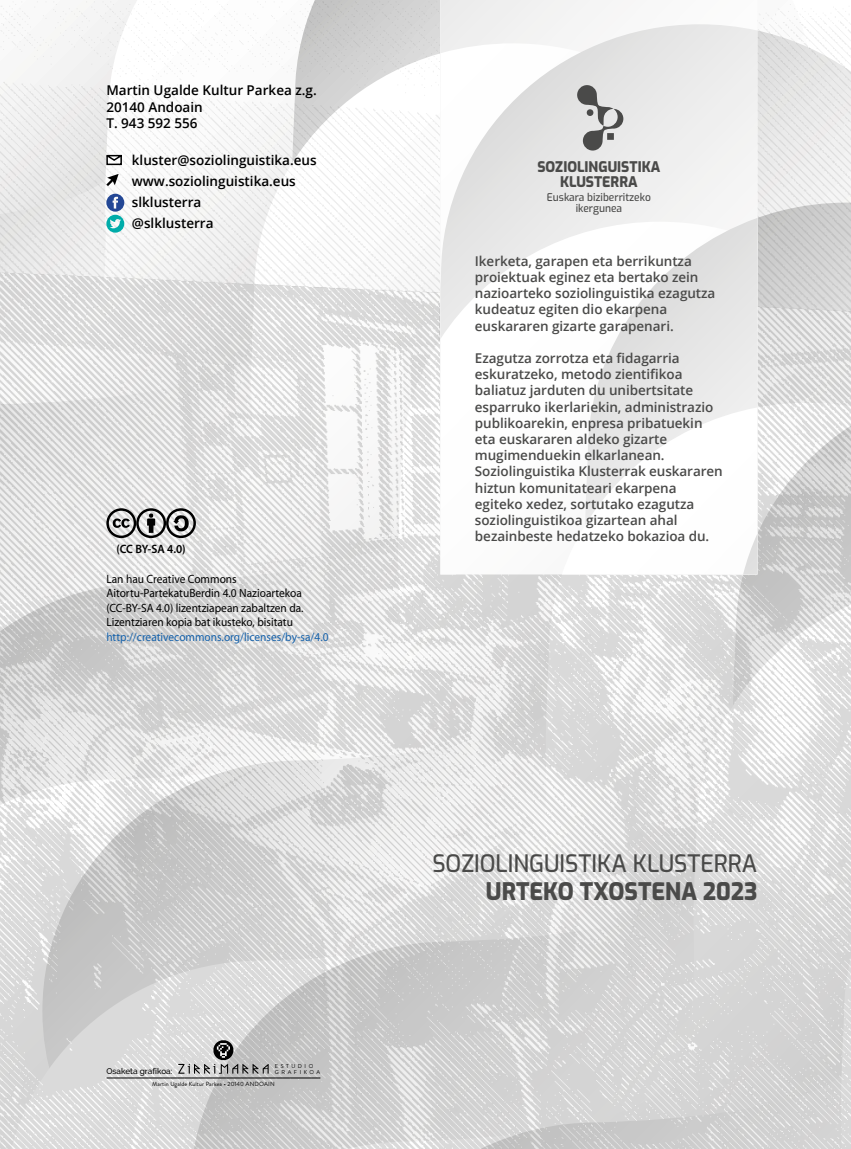
<style>
.page{position:relative;width:851px;height:1149px;background:#fff}
.page>*{position:absolute;margin:0;border:0;box-sizing:border-box;transform-origin:0 0}
.t1{font:500 24px "Exo";color:#4a4a49;scale:.95 1}
.t2{font:800 24px "Exo";color:#4a4a49;scale:.95 1}
.t3{font:800 14.55px/14.9px "Exo";color:#4a4a49;text-align:center;scale:.95 1}
.t4{font:600 13.5px/16.2px "Open Sans";letter-spacing:-.005em;color:#4a4a49}
.t5{font:600 13.5px/21px "Open Sans";color:#000}
.t6{font:600 12.15px "Myriad Pro";color:#000;scale:.95 1}
.t7{font:12px/14.4px "Myriad Pro";color:#000;scale:.95 1}
.t8{font:12px "Myriad Pro";color:#1461ab;scale:.95 1}
.t9{font:500 10.65px/10.6px "Exo";color:#4a4a49;text-align:center;scale:.95 1}
.t10{font:500 8.25px "Raleway";color:#000}
.t11{font:6px "Brandon Grotesque";letter-spacing:.02em;color:#000}
.t12{font:5.55px/5.2px "Brandon Grotesque";letter-spacing:.45em;color:#000}
</style>
<div class="page">
<img style="left:0;top:339px;width:850px;height:809px">
<svg style="left:106px;top:508px;width:90px;height:30px"></svg>
<svg style="left:178px;top:1038px;width:90px;height:35px"></svg>
<hr style="left:106px;top:1077px;width:214px;height:1px;background:#000">
<img style="left:0;top:0;width:850px;height:339px">
<svg style="left:651px;top:0;width:106px;height:24px"></svg>
<svg style="left:440px;top:24px;width:317px;height:198px"></svg>
<svg style="left:440px;top:222px;width:144px;height:185px"></svg>
<svg style="left:584px;top:218px;width:173px;height:189px"></svg>
<svg style="left:440px;top:407px;width:317px;height:167px"></svg>
<svg style="left:440px;top:0;width:211px;height:167px"></svg>
<div style="left:607px;top:133px;width:6px;height:7px;background:#4a4a49"></div>
<svg style="left:105px;top:153px;width:18px;height:13px"></svg>
<svg style="left:106px;top:174px;width:13px;height:12px"></svg>
<svg style="left:106px;top:194px;width:18px;height:38px"></svg>
<p class="t5" style="left:106px;top:82px;width:212px;line-height:16.2px">Martin Ugalde Kultur Parkea z.g.<br>20140 Andoain<br>T. 943 592 556</p>
<p class="t5" style="left:132px;top:149px;width:186px">kluster@soziolinguistika.eus www.soziolinguistika.eus slklusterra<br>@slklusterra</p>
<p class="t6" style="left:116px;top:541px;width:74px">(CC BY-SA 4.0)</p>
<p class="t7" style="left:106px;top:572px;width:209px">Lan hau Creative Commons Aitortu-PartekatuBerdin 4.0 Nazioartekoa (CC-BY-SA 4.0) lizentziapean zabaltzen da.<br>Lizentziaren kopia bat ikusteko, bisitatu</p>
<p class="t8" style="left:106px;top:630px;width:235px">http://creativecommons.org/licenses/by-sa/4.0</p>
<p class="t10" style="left:106px;top:1065px;width:68px">Osaketa grafikoa:</p>
<p class="t12" style="left:275px;top:1063px;width:47px">ESTUDIO<br>GRAFIKOA</p>
<p class="t11" style="left:152px;top:1079px;width:124px">Martin Ugalde Kultur Parkea • 20140 ANDOAIN</p>
<p class="t3" style="left:537px;top:159px;width:131px">SOZIOLINGUISTIKA<br>KLUSTERRA</p>
<p class="t9" style="left:547px;top:191px;width:111px">Euskara biziberritzeko ikergunea</p>
<p class="t4" style="left:475px;top:252px;width:242px">Ikerketa, garapen eta berrikuntza proiektuak eginez eta bertako zein nazioarteko soziolinguistika ezagutza kudeatuz egiten dio ekarpena euskararen gizarte garapenari.</p>
<p class="t4" style="left:475px;top:349px;width:249px">Ezagutza zorrotza eta fidagarria eskuratzeko, metodo zientifikoa baliatuz jarduten du unibertsitate esparruko ikerlariekin, administrazio publikoarekin, enpresa pribatuekin eta euskararen aldeko gizarte mugimenduekin elkarlanean.<br>Soziolinguistika Klusterrak euskararen hiztun komunitateari ekarpena egiteko xedez, sortutako ezagutza soziolinguistikoa gizartean ahal bezainbeste hedatzeko bokazioa du.</p>
<h1 class="t1" style="left:432px;top:845px;width:343px">SOZIOLINGUISTIKA KLUSTERRA</h1>
<h1 class="t2" style="left:486px;top:872px;width:287px">URTEKO TXOSTENA 2023</h1>
</div>
